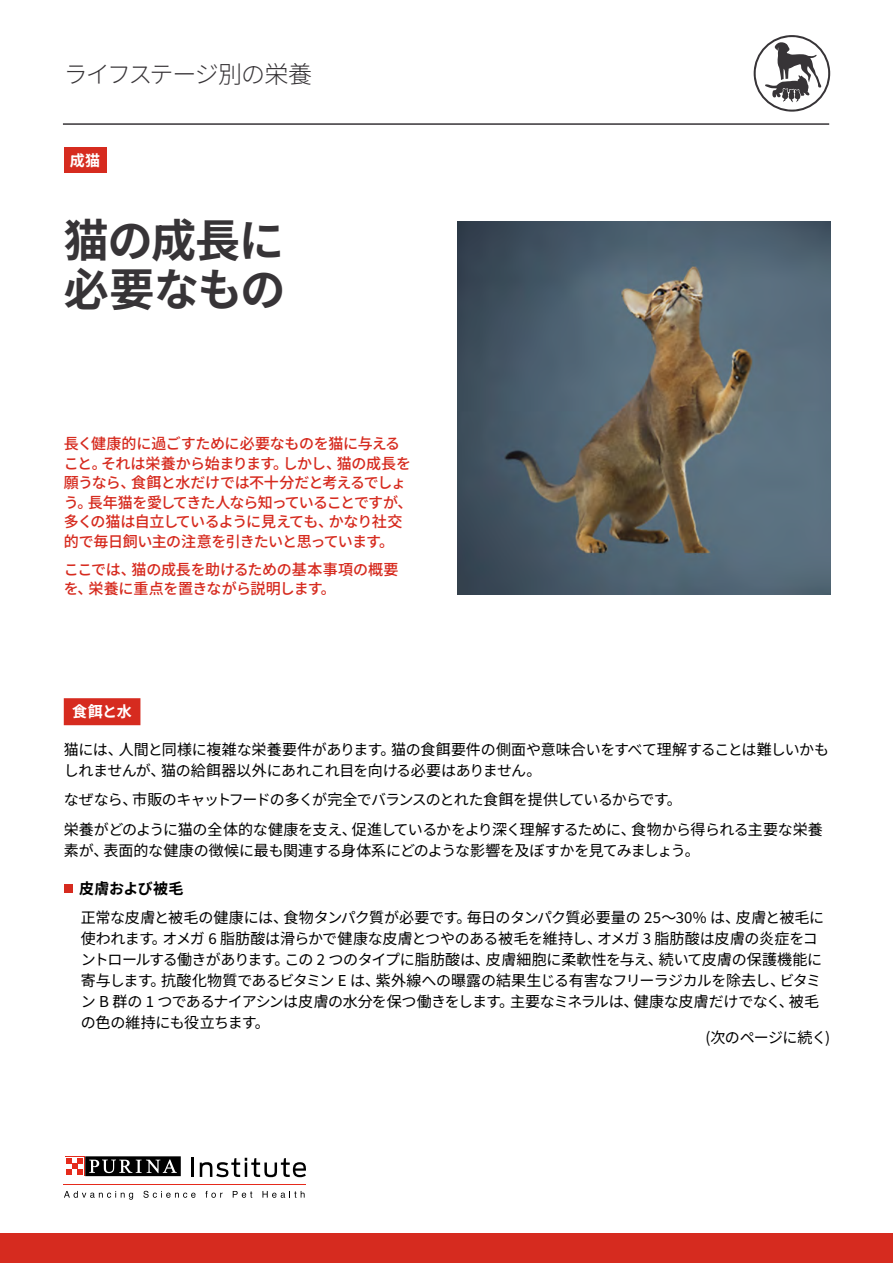
<style>
.page{position:relative;width:893px;height:1263px;background:#fff}
.page>*{position:absolute;margin:0;border:0;box-sizing:border-box;transform-origin:0 0}
.t1{font:700 45px/48.6px "Noto Sans JP";letter-spacing:-.025em;color:#373437}
.t2{font:300 24px "Noto Sans JP";letter-spacing:-.055em;color:#373437}
.t3{font:15px/21px "Noto Sans JP";letter-spacing:-.025em;color:#000}
.t4{font:500 15px/19.5px "Noto Sans JP";letter-spacing:-.03em;color:#d62b1f}
.t5{font:700 15px "Noto Sans JP";color:#000}
.t6{font:700 15px "Noto Sans JP";letter-spacing:.005em;color:#fff}
</style>
<div class="page">
<svg style="left:754px;top:35px;width:76px;height:77px"></svg>
<div style="left:0;top:1233px;width:893px;height:30px;background:#d62b1f"></div>
<hr style="left:63px;top:123px;width:766px;height:2px;background:#373437">
<hr style="left:64px;top:1184px;width:242px;height:1px;background:#e52a1b">
<svg style="left:192px;top:1158px;width:2px;height:19px"></svg>
<svg style="left:200px;top:1158px;width:106px;height:19px"></svg>
<svg style="left:64px;top:1191px;width:69px;height:9px"></svg>
<svg style="left:143px;top:1191px;width:53px;height:7px"></svg>
<svg style="left:205px;top:1191px;width:18px;height:7px"></svg>
<svg style="left:233px;top:1191px;width:19px;height:7px"></svg>
<svg style="left:262px;top:1191px;width:43px;height:7px"></svg>
<svg style="left:85px;top:1176px;width:96px;height:1px"></svg>
<svg style="left:65px;top:1156px;width:20px;height:20px"></svg>
<div style="left:85px;top:1156px;width:96px;height:20px;background:#000"></div>
<svg style="left:89px;top:1159px;width:88px;height:14px"></svg>
<div style="left:65px;top:1157px;width:19px;height:18px;background:#fff"></div>
<svg style="left:66px;top:1158px;width:17px;height:17px"></svg>
<div style="left:64px;top:698px;width:76px;height:27px;background:#d62b1f"></div>
<div style="left:64px;top:884px;width:8px;height:9px;background:#d62b1f"></div>
<img style="left:457px;top:221px;width:373px;height:373px">
<div style="left:64px;top:147px;width:42px;height:26px;background:#d62b1f"></div>
<h2 class="t2" style="left:64px;top:61px;width:250px">ライフステージ別の栄養</h2>
<p class="t6" style="left:70px;top:152px;width:32px">成猫</p>
<h1 class="t1" style="left:64px;top:217px;width:223px">猫の成長に必要なもの</h1>
<p class="t4" style="left:64px;top:434px;width:350px">長く健康的に過ごすために必要なものを猫に与えること。それは栄養から始まります。しかし、猫の成長を願うなら、食餌と水だけでは不十分だと考えるでしょう。長年猫を愛してきた人なら知っていることですが、多くの猫は自立しているように見えても、かなり社交的で毎日飼い主の注意を引きたいと思っています。</p>
<p class="t4" style="left:64px;top:560px;width:336px">ここでは、猫の成長を助けるための基本事項の概要を、栄養に重点を置きながら説明します。</p>
<p class="t6" style="left:72px;top:703px;width:61px">食餌と水</p>
<p class="t3" style="left:64px;top:739px;width:767px">猫には、人間と同様に複雑な栄養要件があります。猫の食餌要件の側面や意味合いをすべて理解することは難しいかもしれませんが、猫の給餌器以外にあれこれ目を向ける必要はありません。</p>
<p class="t3" style="left:64px;top:785px;width:761px;line-height:29.5px">なぜなら、市販のキャットフードの多くが完全でバランスのとれた食餌を提供しているからです。<br>栄養がどのように猫の全体的な健康を支え、促進しているかをより深く理解するために、食物から得られる主要な栄養</p>
<p class="t3" style="left:64px;top:840px;width:637px">素が、表面的な健康の徴候に最も関連する身体系にどのような影響を及ぼすかを見てみましょう。</p>
<p class="t5" style="left:79px;top:880px;width:106px">皮膚および被毛</p>
<p class="t3" style="left:81px;top:907px;width:745px">正常な皮膚と被毛の健康には、食物タンパク質が必要です。毎日のタンパク質必要量の 25～30% は、皮膚と被毛に使われます。オメガ 6 脂肪酸は滑らかで健康な皮膚とつやのある被毛を維持し、オメガ 3 脂肪酸は皮膚の炎症をコントロールする働きがあります。この 2 つのタイプに脂肪酸は、皮膚細胞に柔軟性を与え、続いて皮膚の保護機能に寄与します。抗酸化物質であるビタミン E は、紫外線への曝露の結果生じる有害なフリーラジカルを除去し、ビタミン B 群の 1 つであるナイアシンは皮膚の水分を保つ働きをします。主要なミネラルは、健康な皮膚だけでなく、被毛の色の維持にも役立ちます。</p>
<p class="t3" style="left:705px;top:1027px;width:126px">(次のページに続く)</p>
</div>
